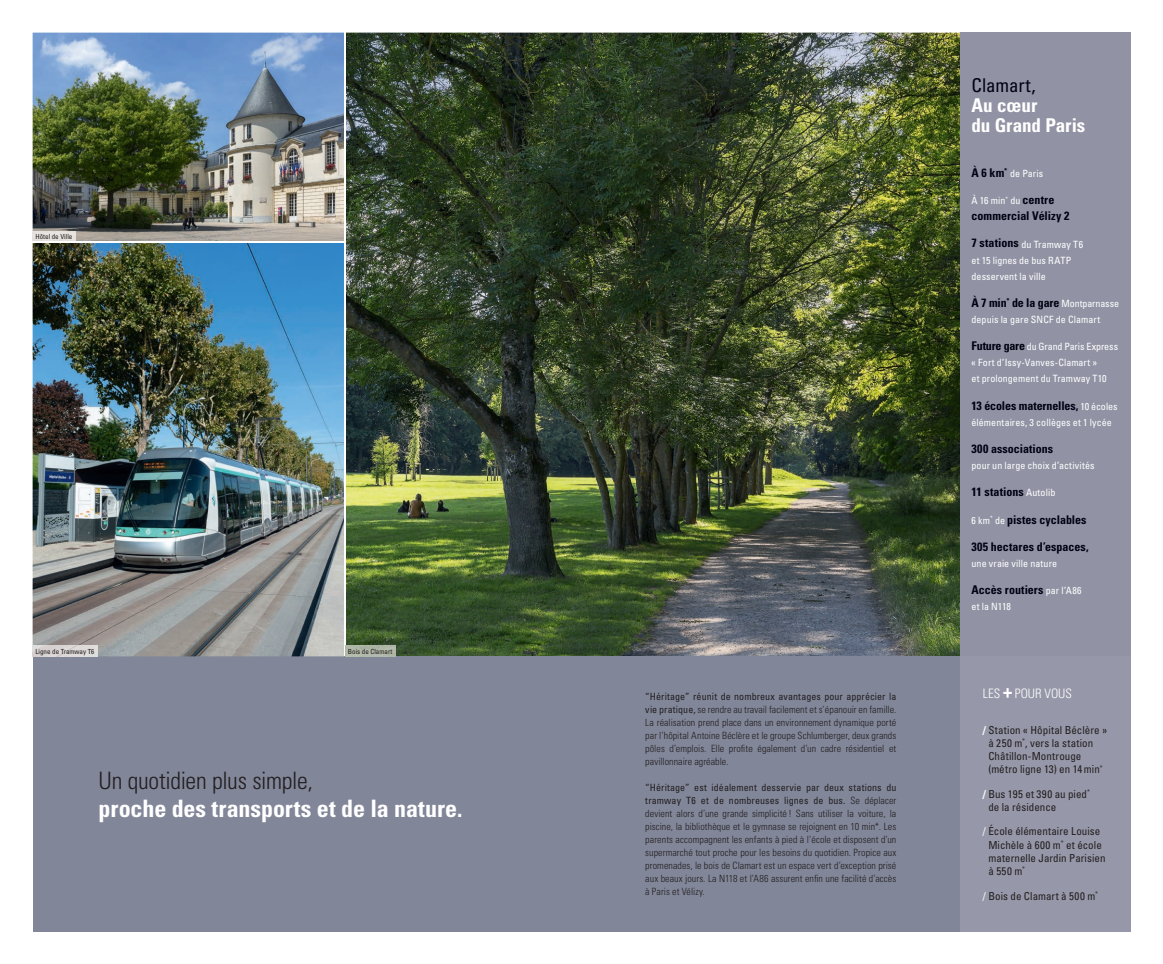
<style>
.page{position:relative;width:1163px;height:964px;background:#fff}
.page>*{position:absolute;margin:0;border:0;box-sizing:border-box;transform-origin:0 0}
.t1{font:700 condensed 24px "Univers LT Std";color:#fff}
.t2{font:300 condensed 24px "Univers LT Std";letter-spacing:-.01em;color:#231f20}
.t3{font:700 condensed 19px/20px "Univers LT Std";color:#fff}
.t4{font:condensed 19px "Univers LT Std";letter-spacing:-.01em;color:#010111}
.t5{font:300 condensed 13px "Univers LT Std";color:#fff}
.t6{font:700 condensed 12px "Univers LT Std";color:#010111}
.t7{font:condensed 11px/13.2px "Univers LT Std";letter-spacing:.005em;color:#231f20}
.t8{font:300 condensed 10px/13px "Univers LT Std";letter-spacing:.005em;color:#231f20;text-align:justify}
.t9{font:condensed 10px/16px "Univers LT Std";letter-spacing:.005em;color:#fff}
.t10{font:condensed 7px "Univers LT Std";color:#231f20}
.s1{font-weight:400}
.s2{font-weight:700;font-size:12px;color:#010111}
.s3{font-weight:400;font-size:10px;color:#fff}
.s4{font-weight:700;color:#fff}
.s5{color:#fff}
</style>
<div class="page">
<img style="left:346px;top:33px;width:614px;height:623px">
<div style="left:33px;top:656px;width:1097px;height:275px;background:#818699"></div>
<img style="left:33px;top:33px;width:311px;height:623px">
<img style="left:33px;top:231px;width:42px;height:11px">
<hr style="left:33px;top:242px;width:311px;height:1px;background:#fff">
<div style="left:960px;top:656px;width:170px;height:275px;background:#9698a9"></div>
<svg style="left:1003px;top:688px;width:8px;height:10px"></svg>
<div style="left:960px;top:33px;width:170px;height:623px;background:#9193a4"></div>
<img style="left:33px;top:645px;width:64px;height:11px">
<img style="left:345px;top:645px;width:50px;height:11px">
<p class="t10" style="left:35px;top:232px;width:38px">Hôtel de Ville</p>
<p class="t10" style="left:35px;top:646px;width:60px">Ligne de Tramway T6</p>
<p class="t10" style="left:348px;top:646px;width:46px">Bois de Clamart</p>
<h1 class="t2" style="left:99px;top:766px;width:216px">Un quotidien plus simple,</h1>
<h1 class="t1" style="left:99px;top:793px;width:365px">proche des transports et de la nature.</h1>
<p class="t8" style="left:645px;top:690px;width:252px"><span class="s1">“Héritage” réunit de nombreux avantages pour apprécier la vie pratique,</span> se rendre au travail facilement et s’épanouir en famille.<br>La réalisation prend place dans un environnement dynamique porté par l’hôpital Antoine Béclère et le groupe Schlumberger, deux grands pôles d’emplois. Elle profite également d’un cadre résidentiel et pavillonnaire agréable.</p>
<p class="t8" style="left:645px;top:781px;width:252px"><span class="s1">“Héritage” est idéalement desservie par deux stations du tramway T6 et de nombreuses lignes de bus.</span> Se déplacer devient alors d’une grande simplicité ! Sans utiliser la voiture, la piscine, la bibliothèque et le gymnase se rejoignent en 10 min*. Les parents accompagnent les enfants à pied à l’école et disposent d’un supermarché tout proche pour les besoins du quotidien. Propice aux promenades, le bois de Clamart est un espace vert d’exception prisé aux beaux jours. La N118 et l’A86 assurent enfin une facilité d’accès à Paris et Vélizy.</p>
<h2 class="t4" style="left:971px;top:74px;width:66px">Clamart,</h2>
<h2 class="t3" style="left:971px;top:96px;width:115px">Au cœur<br>du Grand Paris</h2>
<p class="t9" style="left:971px;top:165px;width:73px"><span class="s2">À 6 km</span><sup>*</sup> de Paris</p>
<p class="t9" style="left:971px;top:192px;width:84px">À 16 min<sup>*</sup> du <span class="s2">centre</span></p>
<p class="t6" style="left:971px;top:208px;width:99px">commercial Vélizy 2</p>
<p class="t9" style="left:971px;top:236px;width:113px"><span class="s2">7 stations</span> du Tramway T6 et 15 lignes de bus RATP desservent la ville</p>
<p class="t6" style="left:971px;top:295px;width:149px">À 7 min<sup>*</sup> de la gare <span class="s3">Montparnasse</span></p>
<p class="t9" style="left:971px;top:311px;width:130px">depuis la gare SNCF de Clamart</p>
<p class="t9" style="left:971px;top:338px;width:148px"><span class="s2">Future gare</span> du Grand Paris Express « Fort d’Issy-Vanves-Clamart »<br>et prolongement du Tramway T10</p>
<p class="t6" style="left:971px;top:398px;width:148px">13 écoles maternelles, <span class="s3">10 écoles</span></p>
<p class="t9" style="left:971px;top:414px;width:142px">élémentaires, 3 collèges et 1 lycée</p>
<p class="t6" style="left:971px;top:441px;width:83px">300 associations</p>
<p class="t9" style="left:971px;top:457px;width:124px">pour un large choix d’activités</p>
<p class="t6" style="left:971px;top:485px;width:85px">11 stations <span class="s3">Autolib</span></p>
<p class="t6" style="left:971px;top:512px;width:117px"><span class="s3">6 km</span><sup>*</sup> <span class="s3">de</span> pistes cyclables</p>
<p class="t6" style="left:971px;top:539px;width:119px">305 hectares d’espaces,</p>
<p class="t9" style="left:971px;top:555px;width:87px">une vraie ville nature</p>
<p class="t6" style="left:971px;top:583px;width:112px">Accès routiers <span class="s3">par l’A86</span></p>
<p class="t9" style="left:971px;top:598px;width:41px">et la N118</p>
<h3 class="t5" style="left:982px;top:685px;width:91px">LES POUR VOUS</h3>
<p class="t7" style="left:988px;top:723px;width:120px;text-indent:-6px"><span class="s4">/</span> Station « Hôpital Béclère » à 250 m<sup>*</sup>, vers la station<br>Châtillon-Montrouge (métro ligne 13) en 14 min<sup>*</sup></p>
<p class="t7" style="left:988px;top:787px;width:103px;text-indent:-5px"><span class="s4">/</span> Bus 195 et 390 au pied<sup>* </sup>de la résidence</p>
<p class="t7" style="left:988px;top:825px;width:119px;text-indent:-6px"><span class="s5">/</span> École élémentaire Louise<br>Michèle à 600 m<sup>*</sup> et école maternelle Jardin Parisien à 550 m<sup>*</sup></p>
<p class="t7" style="left:982px;top:889px;width:117px"><span class="s5">/</span> Bois de Clamart à 500 m<sup>*</sup></p>
</div>
